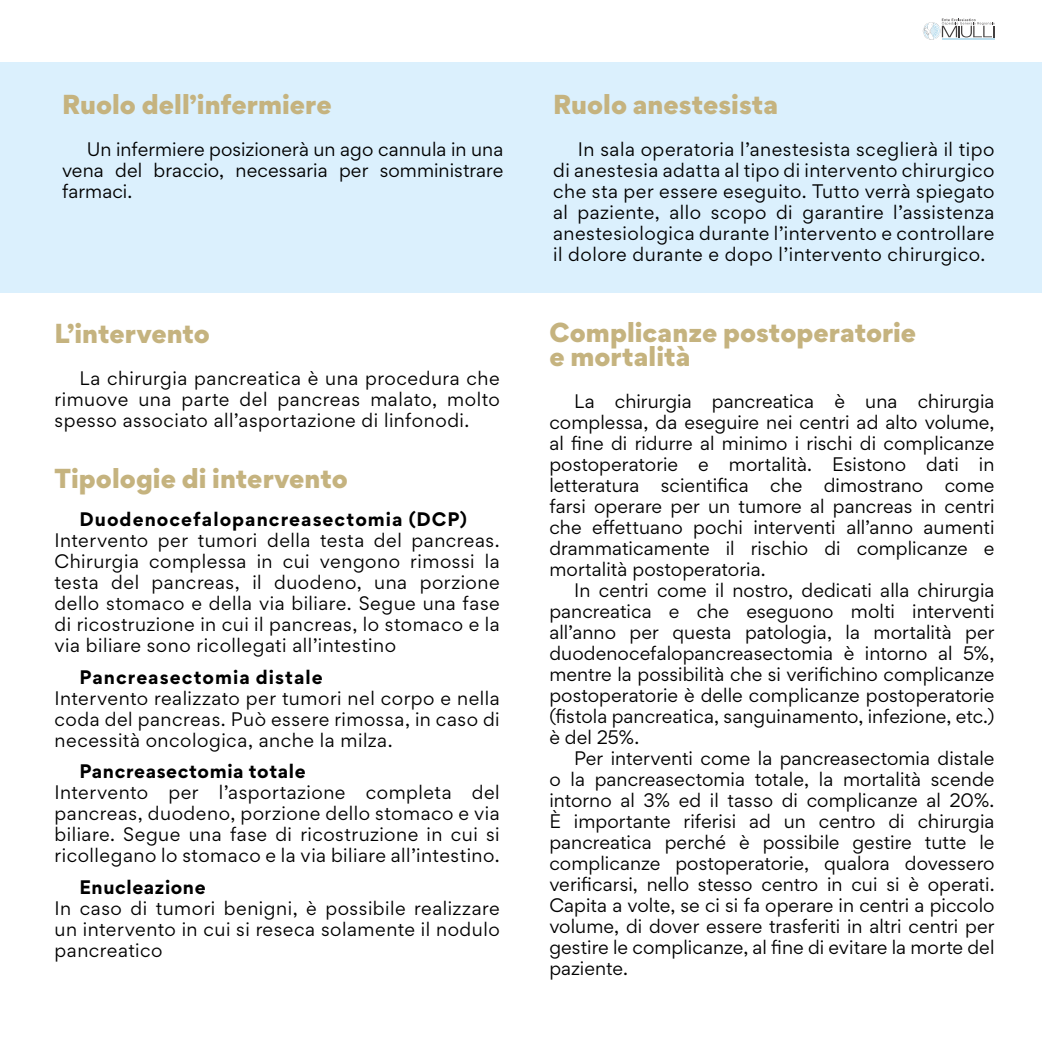
<style>
.page{position:relative;width:1042px;height:1042px;background:#fff}
.page>*{position:absolute;margin:0;border:0;box-sizing:border-box;transform-origin:0 0}
.t1{font:900 24.5px/24.5px "Gordita";color:#c5b37f}
.t2{font:17.5px/21px "Gordita";letter-spacing:.02em;color:#000;text-align:justify}
.t3{font:700 17.5px "Gordita";letter-spacing:.055em;color:#000}
.t4{font:700 17.5px "Gordita";letter-spacing:.035em;color:#000}
</style>
<div class="page">
<svg style="left:923px;top:19px;width:71px;height:21px"></svg>
<div style="left:0;top:62px;width:1042px;height:231px;background:#dbf0fd"></div>
<h1 class="t1" style="left:62px;top:91px;width:271px">Ruolo dell’infermiere</h1>
<p class="t2" style="left:62px;top:138px;width:443px;text-indent:25px">Un infermiere posizionerà un ago cannula in una vena del braccio, necessaria per somministrare farmaci.</p>
<h1 class="t1" style="left:55px;top:320px;width:157px">L’intervento</h1>
<p class="t2" style="left:55px;top:367px;width:447px;text-indent:25px">La chirurgia pancreatica è una procedura che rimuove una parte del pancreas malato, molto spesso associato all’asportazione di linfonodi.</p>
<h1 class="t1" style="left:55px;top:465px;width:295px">Tipologie di intervento</h1>
<p class="t3" style="left:79px;top:505px;width:389px">Duodenocefalopancreasectomia (DCP)</p>
<p class="t2" style="left:55px;top:530px;width:447px">Intervento per tumori della testa del pancreas.<br>Chirurgia complessa in cui vengono rimossi la testa del pancreas, il duodeno, una porzione dello stomaco e della via biliare. Segue una fase di ricostruzione in cui il pancreas, lo stomaco e la via biliare sono ricollegati all’intestino</p>
<p class="t3" style="left:79px;top:663px;width:245px">Pancreasectomia distale</p>
<p class="t2" style="left:55px;top:687px;width:447px">Intervento realizzato per tumori nel corpo e nella coda del pancreas. Può essere rimossa, in caso di necessità oncologica, anche la milza.</p>
<p class="t4" style="left:79px;top:757px;width:228px">Pancreasectomia totale</p>
<p class="t2" style="left:55px;top:782px;width:447px">Intervento per l’asportazione completa del pancreas, duodeno, porzione dello stomaco e via biliare. Segue una fase di ricostruzione in cui si ricollegano lo stomaco e la via biliare all’intestino.</p>
<p class="t4" style="left:79px;top:873px;width:128px">Enucleazione</p>
<p class="t2" style="left:55px;top:897px;width:447px">In caso di tumori benigni, è possibile realizzare un intervento in cui si reseca solamente il nodulo pancreatico</p>
<h1 class="t1" style="left:553px;top:91px;width:226px">Ruolo anestesista</h1>
<p class="t2" style="left:553px;top:138px;width:443px;text-indent:25px">In sala operatoria l’anestesista sceglierà il tipo di anestesia adatta al tipo di intervento chirurgico che sta per essere eseguito. Tutto verrà spiegato al paziente, allo scopo di garantire l’assistenza anestesiologica durante l’intervento e controllare il dolore durante e dopo l’intervento chirurgico.</p>
<h1 class="t1" style="left:549px;top:319px;width:368px">Complicanze postoperatorie e mortalità</h1>
<p class="t2" style="left:549px;top:391px;width:447px;text-indent:25px">La chirurgia pancreatica è una chirurgia complessa, da eseguire nei centri ad alto volume, al fine di ridurre al minimo i rischi di complicanze postoperatorie e mortalità. Esistono dati in letteratura scientifica che dimostrano come farsi operare per un tumore al pancreas in centri che effettuano pochi interventi all’anno aumenti drammaticamente il rischio di complicanze e mortalità postoperatoria.</p>
<p class="t2" style="left:549px;top:580px;width:447px;text-indent:25px">In centri come il nostro, dedicati alla chirurgia pancreatica e che eseguono molti interventi all’anno per questa patologia, la mortalità per duodenocefalopancreasectomia è intorno al 5%, mentre la possibilità che si verifichino complicanze postoperatorie è delle complicanze postoperatorie (fistola pancreatica, sanguinamento, infezione, etc.) è del 25%.</p>
<p class="t2" style="left:549px;top:748px;width:447px;text-indent:25px">Per interventi come la pancreasectomia distale o la pancreasectomia totale, la mortalità scende intorno al 3% ed il tasso di complicanze al 20%.<br>È importante riferisi ad un centro di chirurgia pancreatica perché è possibile gestire tutte le complicanze postoperatorie, qualora dovessero verificarsi, nello stesso centro in cui si è operati.<br>Capita a volte, se ci si fa operare in centri a piccolo volume, di dover essere trasferiti in altri centri per gestire le complicanze, al fine di evitare la morte del paziente.</p>
</div>
